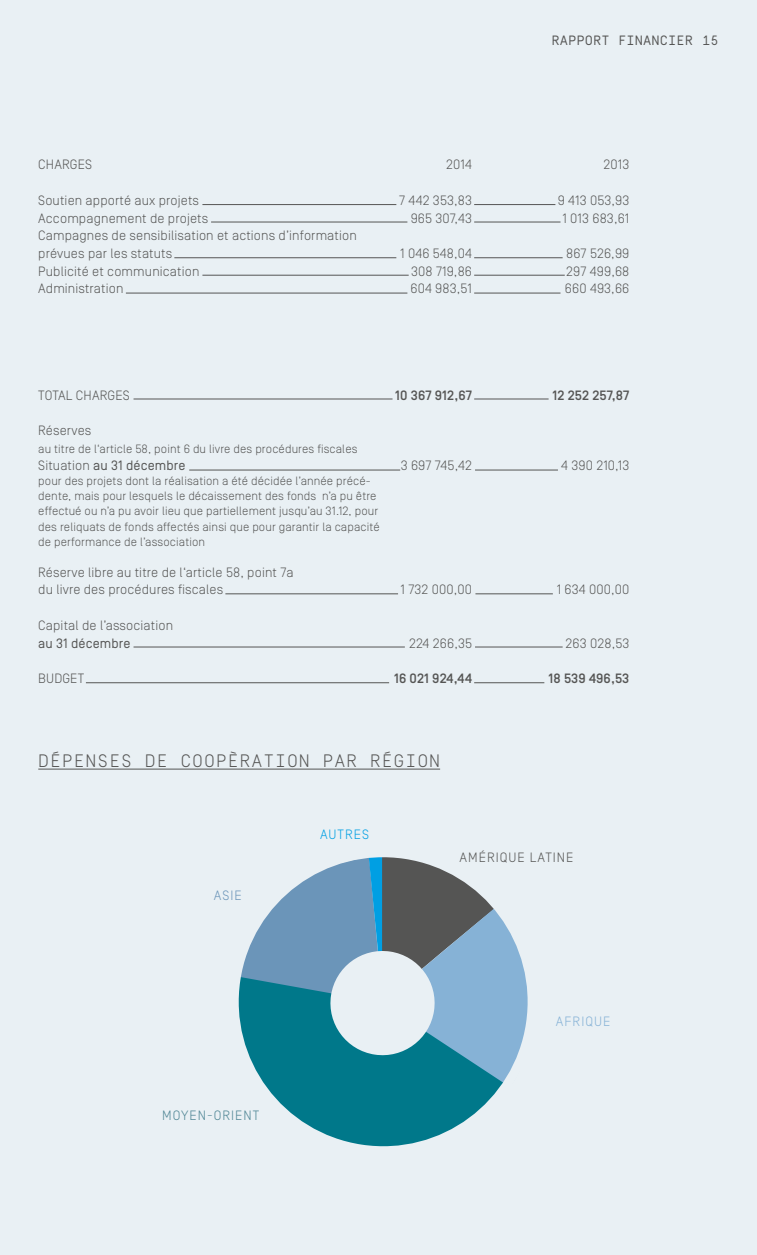
<style>
.page{position:relative;width:757px;height:1255px;background:#fff}
.page>*{position:absolute;margin:0;border:0;box-sizing:border-box;transform-origin:0 0}
.t1{font:300 18px "Simplon BP Mono";letter-spacing:.05em;color:#555554}
.t2{font:300 13.5px/17.7px "Simplon BP";letter-spacing:.01em;color:#555554}
.t3{font:500 13.5px "Simplon BP";letter-spacing:.01em;color:#555554}
.t4{font:13.5px "Simplon BP Regular";letter-spacing:.01em;color:#555554}
.t5{font:13.5px "Simplon BP Mono";letter-spacing:.01em;color:#555554}
.t6{font:300 13.5px "Simplon BP";letter-spacing:.075em;color:#555554}
.t7{font:300 13.5px "Simplon BP";color:#4e8594}
.t8{font:300 13.5px "Simplon BP";color:#86b2d6}
.t9{font:300 13.5px "Simplon BP";color:#009fe3}
.t10{font:300 13.5px "Simplon BP";color:#6b95b9}
.t11{font:300 12px/15px "Simplon BP";letter-spacing:.01em;color:#555554}
.s1{font-family:"Simplon BP";font-weight:300}
</style>
<div class="page">
<div style="left:0;top:0;width:757px;height:1254px;background:#e9f0f4"></div>
<hr style="left:38px;top:768px;width:402px;height:1px;background:#555554">
<hr style="left:202px;top:204px;width:194px;height:1px;background:#555554">
<hr style="left:474px;top:204px;width:81px;height:1px;background:#555554">
<hr style="left:474px;top:222px;width:86px;height:1px;background:#555554">
<hr style="left:474px;top:257px;width:89px;height:1px;background:#555554">
<hr style="left:474px;top:275px;width:91px;height:1px;background:#555554">
<hr style="left:474px;top:293px;width:86px;height:1px;background:#555554">
<hr style="left:211px;top:222px;width:196px;height:1px;background:#555554">
<hr style="left:174px;top:257px;width:222px;height:1px;background:#555554">
<hr style="left:202px;top:275px;width:207px;height:1px;background:#555554">
<hr style="left:126px;top:293px;width:281px;height:1px;background:#555554">
<hr style="left:134px;top:398px;width:258px;height:1px;background:#555554">
<hr style="left:474px;top:398px;width:75px;height:1px;background:#555554">
<hr style="left:189px;top:469px;width:211px;height:1px;background:#555554">
<hr style="left:475px;top:469px;width:83px;height:1px;background:#555554">
<hr style="left:225px;top:593px;width:173px;height:1px;background:#555554">
<hr style="left:475px;top:593px;width:78px;height:1px;background:#555554">
<hr style="left:134px;top:646px;width:271px;height:1px;background:#555554">
<hr style="left:475px;top:646px;width:88px;height:1px;background:#555554">
<hr style="left:86px;top:682px;width:303px;height:1px;background:#555554">
<hr style="left:474px;top:682px;width:70px;height:1px;background:#555554">
<svg style="left:238px;top:857px;width:290px;height:290px"></svg>
<p class="t5" style="left:551px;top:32px;width:169px">RAPPORT FINANCIER 15</p>
<p class="t2" style="left:38px;top:156px;width:55px">CHARGES</p>
<p class="t2" style="left:38px;top:191px;width:320px">Soutien apporté aux projets<br>Accompagnement de projets<br>Campagnes de sensibilisation et actions d’information prévues par les statuts<br>Publicité et communication<br>Administration</p>
<p class="t2" style="left:446px;top:156px;width:27px">2014</p>
<p class="t2" style="left:399px;top:191px;width:74px;text-align:right">7 442 353,83<br>965 307,43</p>
<p class="t2" style="left:410px;top:244px;width:63px;text-align:justify;text-indent:-10px">1 046 548,04<br>308 719,86<br>604 983,51</p>
<p class="t2" style="left:603px;top:156px;width:27px">2013</p>
<p class="t2" style="left:558px;top:191px;width:73px;text-align:center">9 413 053,93<br>1 013 683,61</p>
<p class="t2" style="left:565px;top:244px;width:66px;text-align:justify">867 526,99<br>297 499,68<br>660 493,66</p>
<p class="t2" style="left:38px;top:386px;width:93px">TOTAL CHARGES</p>
<p class="t2" style="left:38px;top:421px;width:55px">Réserves</p>
<p class="t11" style="left:38px;top:441px;width:321px">au titre de l‘article 58, point 6 du livre des procédures fiscales</p>
<p class="t4" style="left:38px;top:458px;width:149px"><span class="s1">Situation</span> au 31 décembre</p>
<p class="t11" style="left:38px;top:473px;width:343px">pour des projets dont la réalisation a été décidée l’année précé&shy;dente, mais pour lesquels le décaissement des fonds n’a pu être effectué ou n’a pu avoir lieu que partiellement jusqu’au 31.12, pour des reliquats de fonds affectés ainsi que pour garantir la capacité de performance de l’association</p>
<p class="t2" style="left:38px;top:563px;width:257px">Réserve libre au titre de l‘article 58, point 7a du livre des procédures fiscales</p>
<p class="t2" style="left:38px;top:616px;width:136px">Capital de l’association</p>
<p class="t4" style="left:38px;top:635px;width:94px">au 31 décembre</p>
<p class="t2" style="left:38px;top:669px;width:9px">budget</p>
<p class="t3" style="left:395px;top:387px;width:78px">10 367 912,67</p>
<p class="t2" style="left:401px;top:457px;width:73px">3 697 745,42</p>
<p class="t2" style="left:400px;top:580px;width:73px">1 732 000,00</p>
<p class="t2" style="left:409px;top:634px;width:64px">224 266,35</p>
<p class="t3" style="left:394px;top:670px;width:79px">16 021 924,44</p>
<p class="t3" style="left:552px;top:387px;width:78px">12 252 257,87</p>
<p class="t2" style="left:561px;top:456px;width:70px">4 390 210,13</p>
<p class="t2" style="left:557px;top:580px;width:74px">1 634 000,00</p>
<p class="t2" style="left:565px;top:633px;width:65px">263 028,53</p>
<p class="t3" style="left:548px;top:670px;width:82px">18 539 496,53</p>
<h1 class="t1" style="left:38px;top:749px;width:403px">DÉPENSES DE COOPÈRATION PAR RÉGION</h1>
<p class="t9" style="left:320px;top:827px;width:18px">Autres</p>
<p class="t10" style="left:214px;top:887px;width:16px">Asie</p>
<p class="t7" style="left:162px;top:1107px;width:20px">Moyen</p>
<p class="t7" style="left:207px;top:1107px;width:24px">-Orient</p>
<p class="t6" style="left:459px;top:849px;width:116px">AMÉRIQUE LATINE</p>
<p class="t8" style="left:556px;top:1013px;width:17px">Afrique</p>
</div>
